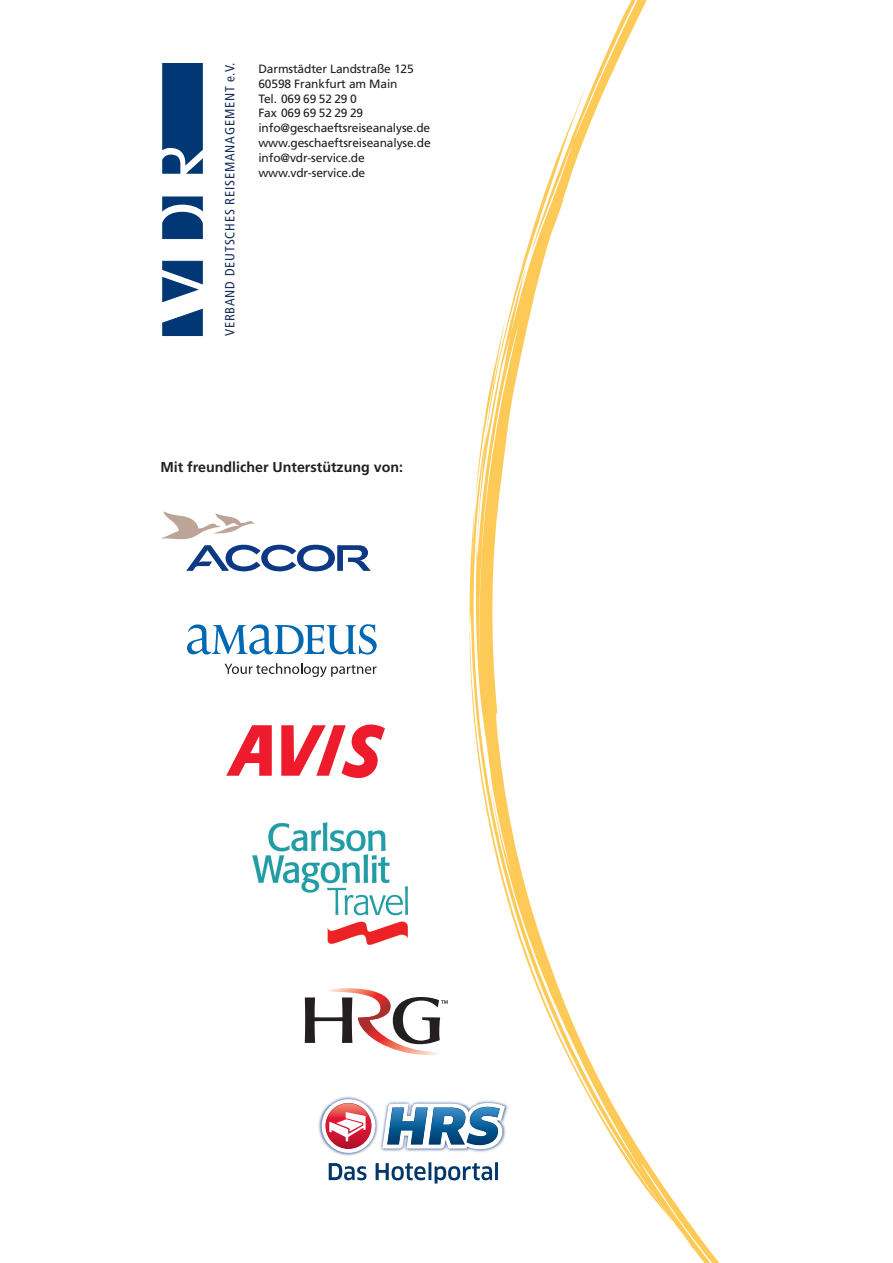
<style>
.page{position:relative;width:893px;height:1263px;background:#fff}
.page>*{position:absolute;margin:0;border:0;box-sizing:border-box;transform-origin:0 0}
.t1{font:700 14.25px "Frutiger";color:#231f20}
.t2{font:condensed 13.35px "Frutiger";letter-spacing:.06em;color:#172c5a}
.t3{font:12px/14.9px "Frutiger";letter-spacing:-.01em;color:#231f20}
</style>
<div class="page">
<svg style="left:506px;top:0;width:213px;height:1263px"></svg>
<svg style="left:470px;top:627px;width:204px;height:595px"></svg>
<svg style="left:470px;top:319px;width:36px;height:308px"></svg>
<svg style="left:162px;top:261px;width:41px;height:41px"></svg>
<svg style="left:162px;top:309px;width:41px;height:27px"></svg>
<svg style="left:162px;top:196px;width:41px;height:43px"></svg>
<svg style="left:162px;top:64px;width:41px;height:110px;background:#184981"></svg>
<img style="left:252px;top:823px;width:156px;height:122px">
<svg style="left:322px;top:1099px;width:53px;height:54px"></svg>
<svg style="left:329px;top:1163px;width:37px;height:17px"></svg>
<svg style="left:376px;top:1163px;width:50px;height:17px"></svg>
<hr style="left:428px;top:1162px;width:3px;height:18px;background:#00376b">
<svg style="left:435px;top:1163px;width:57px;height:20px"></svg>
<hr style="left:495px;top:1162px;width:3px;height:18px;background:#00376b">
<svg style="left:382px;top:1104px;width:123px;height:43px"></svg>
<img style="left:387px;top:1107px;width:113px;height:38px">
<img style="left:326px;top:1103px;width:45px;height:46px;border-radius:50%">
<svg style="left:329px;top:1112px;width:37px;height:29px"></svg>
<img style="left:329px;top:1095px;width:180px;height:9px">
<img style="left:327px;top:1147px;width:70px;height:9px">
<img style="left:397px;top:1142px;width:80px;height:15px">
<img style="left:477px;top:1125px;width:32px;height:32px">
<svg style="left:305px;top:988px;width:143px;height:68px"></svg>
<svg style="left:161px;top:511px;width:210px;height:60px"></svg>
<svg style="left:226px;top:724px;width:159px;height:54px"></svg>
<svg style="left:187px;top:624px;width:190px;height:30px"></svg>
<svg style="left:224px;top:663px;width:152px;height:14px"></svg>
<p class="t2" style="left:225px;top:336px;width:275px;rotate:-90deg">VERBAND DEUTSCHES REISEMANAGEMENT e.V.</p>
<p class="t3" style="left:258px;top:62px;width:174px">Darmstädter Landstraße 125<br>60598 Frankfurt am Main<br>Tel. 069 69 52 29 0<br>Fax 069 69 52 29 29 info@geschaeftsreiseanalyse.de www.geschaeftsreiseanalyse.de info@vdr-service.de www.vdr-service.de</p>
<p class="t1" style="left:160px;top:461px;width:244px">Mit freundlicher Unterstützung von:</p>
</div>
